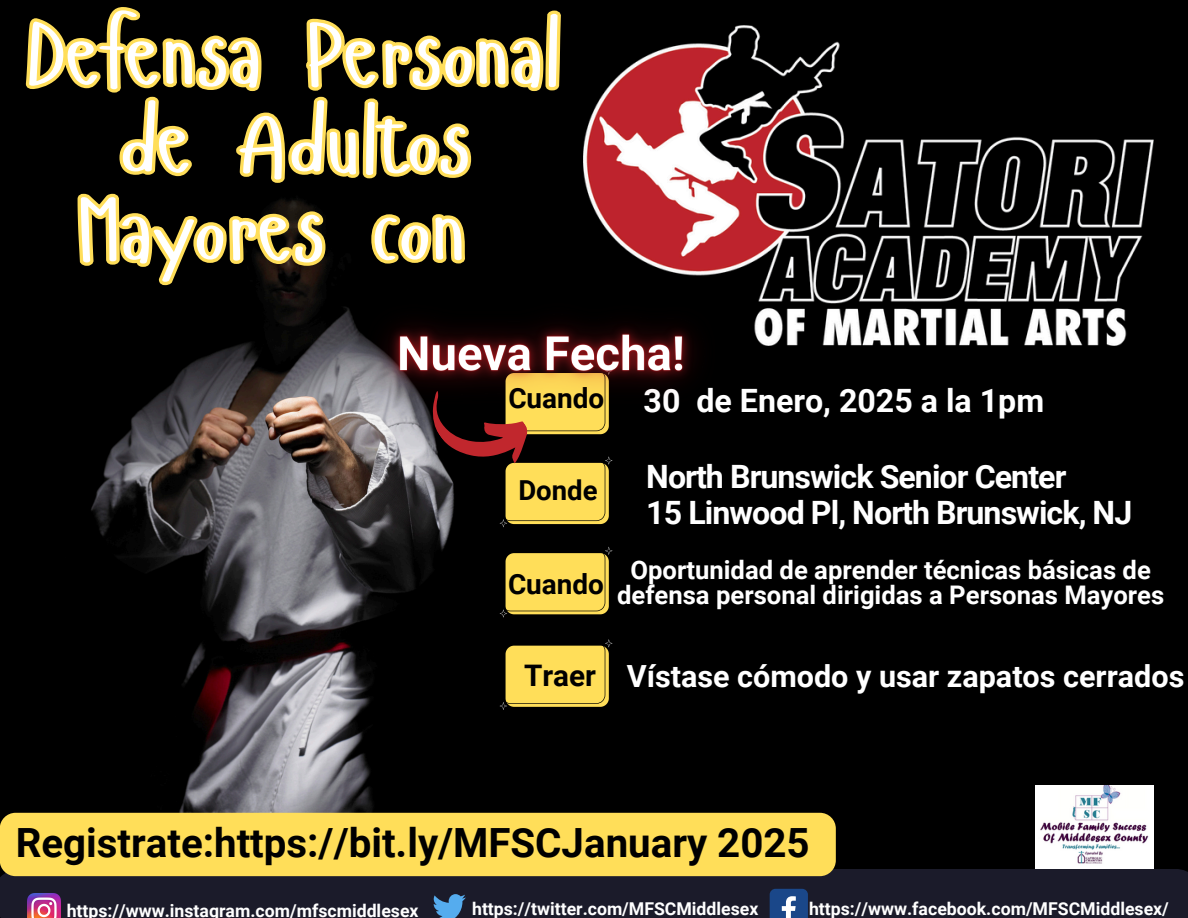
<style>
.page{position:relative;width:1188px;height:918px;background:#000}
.page>*{position:absolute;margin:0;border:0;box-sizing:border-box;transform-origin:0 0}
.t1{font:88.65px/87.9px "Hangyaboly";color:#fff;text-align:center}
.t2{font:700 40.2px "Roboto";color:#000}
.t3{font:700 32.1px/36px "Roboto";letter-spacing:-.03em;color:#fff}
.t4{font:700 32.1px "Roboto";color:#fff}
.t5{font:700 30.6px "Roboto";color:#fff}
.t6{font:700 29.7px "Roboto";color:#000}
.t7{font:700 27.9px "Roboto";color:#000}
.t8{font:700 27.6px "Roboto";color:#000}
.t9{font:700 25.65px/25px "Roboto";color:#fff;text-align:center}
.t10{font:700 17.7px "Roboto";color:#fff}
</style>
<div class="page">
<div style="left:0;top:869px;width:1188px;height:49px;background:#1b1b2a"></div>
<img style="left:583px;top:26px;width:570px;height:319px">
<img style="left:1036px;top:785px;width:118px;height:84px">
<svg style="left:770px;top:889px;width:38px;height:29px"></svg>
<svg style="left:432px;top:894px;width:34px;height:24px"></svg>
<img style="left:27px;top:894px;width:34px;height:24px">
<img style="left:2px;top:288px;width:549px;height:532px">
<svg style="left:25px;top:7px;width:536px;height:86px"></svg>
<svg style="left:115px;top:86px;width:361px;height:88px"></svg>
<svg style="left:77px;top:174px;width:388px;height:114px"></svg>
<div style="left:0;top:813px;width:836px;height:63px;background:#ffde59;border-radius:16px"></div>
<svg style="left:500px;top:547px;width:113px;height:70px"></svg>
<svg style="left:500px;top:639px;width:113px;height:71px"></svg>
<svg style="left:418px;top:446px;width:195px;height:81px"></svg>
<img style="left:333px;top:263px;width:416px;height:183px">
<p class="t1" style="left:26px;top:8px;width:538px">Defensa Personal de Adultos<br>Mayores con</p>
<h4 class="t7" style="left:508px;top:382px;width:98px">Cuando</h4>
<h5 class="t4" style="left:644px;top:382px;width:402px">30 de Enero, 2025 a la 1pm</h5>
<p class="t8" style="left:518px;top:475px;width:81px">Donde</p>
<h5 class="t7" style="left:508px;top:568px;width:98px">Cuando</h5>
<h4 class="t3" style="left:646px;top:459px;width:488px">North Brunswick Senior Center<br>15 Linwood Pl, North Brunswick, NJ</h4>
<h5 class="t9" style="left:617px;top:557px;width:549px">Oportunidad de aprender técnicas básicas de defensa personal dirigidas a Personas Mayores</h5>
<h5 class="t6" style="left:524px;top:659px;width:73px">Traer</h5>
<p class="t5" style="left:627px;top:659px;width:559px">Vístase cómodo y usar zapatos cerrados</p>
<p class="t2" style="left:16px;top:820px;width:795px">Registrate:https://bit.ly/MFSCJanuary 2025</p>
<p class="t10" style="left:67px;top:900px;width:353px">https://www.instagram.com/mfscmiddlesex</p>
<p class="t10" style="left:472px;top:899px;width:288px">https://twitter.com/MFSCMiddlesex</p>
<h1 class="t10" style="left:809px;top:899px;width:361px">https://www.facebook.com/MFSCMiddlesex/</h1>
</div>
